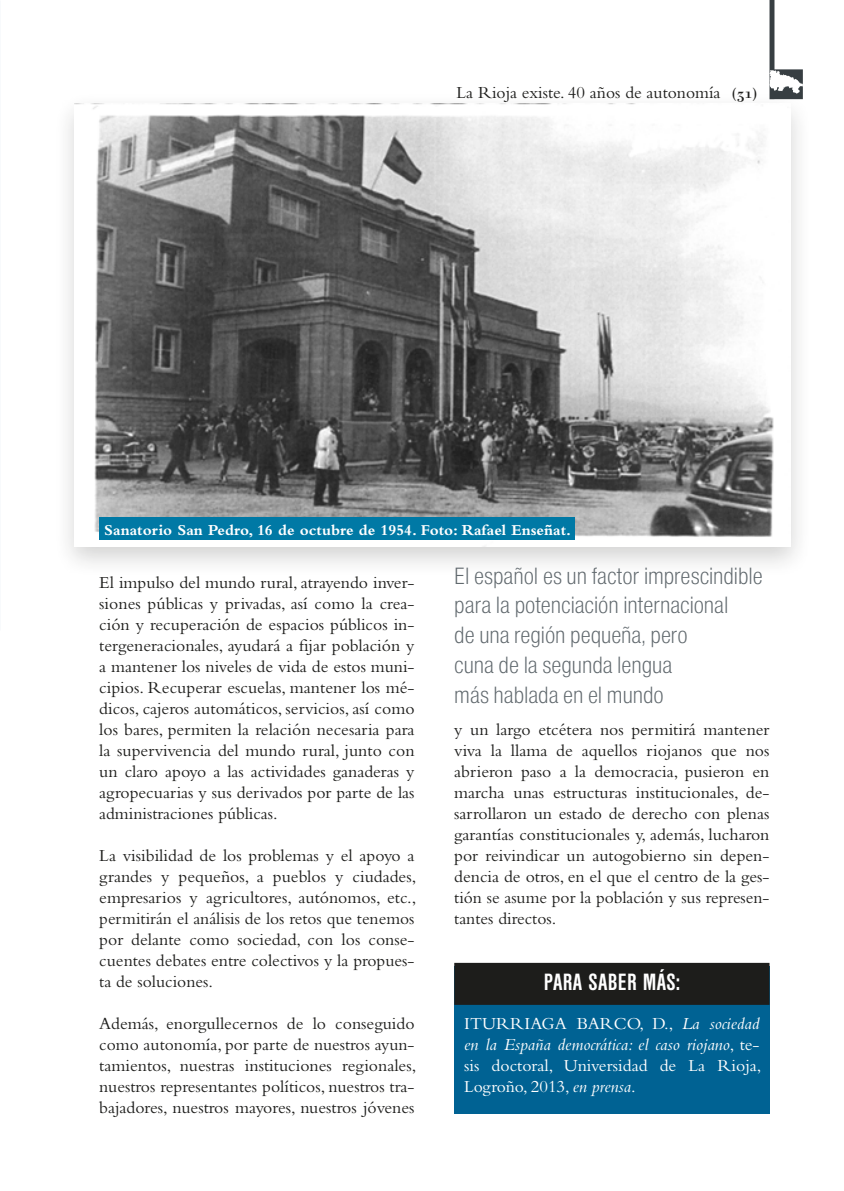
<style>
.page{position:relative;width:844px;height:1191px;background:#fff}
.page>*{position:absolute;margin:0;border:0;box-sizing:border-box;transform-origin:0 0}
.SUMARIO{font:24.5px/29.8px "Nimbus Sans DOT Ligh Cond";letter-spacing:-.005em;color:#61696e}
.PARA_SABER_MÁS{font:700 condensed 24.5px "Nimbus Sans DOT";letter-spacing:.015em;color:#fff}
.TEXTO_NORMAL{font:17.5px/21px "Bembo";color:#1d1d1b;text-align:justify}
.PARA_SABER_MAS_TEXTO{font:17.5px/21px "Bembo";color:#fff;text-align:justify}
.Pie_de_foto{font:700 15.75px "Bembo";color:#fff}
.s1{font-family:"Katrina";font-size:15.75px}
.s2{font-style:italic}
</style>
<div class="page">
<div style="left:53px;top:92px;width:759px;height:486px;background:#1d1d1b;opacity:.2"></div>
<img style="left:75px;top:104px;width:715px;height:442px">
<div style="left:454px;top:966px;width:315px;height:147px;background:#006293"></div>
<div style="left:454px;top:963px;width:315px;height:42px;background:#1d1d1b"></div>
<div style="left:99px;top:517px;width:475px;height:22px;background:#0079a5"></div>
<svg style="left:769px;top:0;width:33px;height:99px"></svg>
<p class="TEXTO_NORMAL" style="left:456px;top:81px;width:302px">La Rioja existe. 40 años de autonomía <span class="s1">(31)</span></p>
<p class="Pie_de_foto" style="left:104px;top:521px;width:468px">Sanatorio San Pedro, 16 de octubre de 1954. Foto: Rafael Enseñat.</p>
<p class="SUMARIO" style="left:454px;top:561px;width:310px">El español es un factor imprescindible para la potenciación internacional<br>de una región pequeña, pero<br>cuna de la segunda lengua<br>más hablada en el mundo</p>
<p class="TEXTO_NORMAL" style="left:99px;top:572px;width:317px">El impulso del mundo rural, atrayendo inver&shy;siones públicas y privadas, así como la crea&shy;ción y recuperación de espacios públicos in&shy;tergeneracionales, ayudará a fijar población y a mantener los niveles de vida de estos muni&shy;cipios. Recuperar escuelas, mantener los mé&shy;dicos, cajeros automáticos, servicios, así como los bares, permiten la relación necesaria para la supervivencia del mundo rural, junto con un claro apoyo a las actividades ganaderas y agropecuarias y sus derivados por parte de las administraciones públicas.</p>
<p class="TEXTO_NORMAL" style="left:99px;top:845px;width:318px">La visibilidad de los problemas y el apoyo a grandes y pequeños, a pueblos y ciudades, empresarios y agricultores, autónomos, etc., permitirán el análisis de los retos que tenemos por delante como sociedad, con los conse&shy;cuentes debates entre colectivos y la propues&shy;ta de soluciones.</p>
<p class="TEXTO_NORMAL" style="left:99px;top:1013px;width:318px">Además, enorgullecernos de lo conseguido como autonomía, por parte de nuestros ayun&shy;tamientos, nuestras instituciones regionales, nuestros representantes políticos, nuestros tra&shy;bajadores, nuestros mayores, nuestros jóvenes</p>
<p class="TEXTO_NORMAL" style="left:454px;top:719px;width:317px">y un largo etcétera nos permitirá mantener viva la llama de aquellos riojanos que nos abrieron paso a la democracia, pusieron en marcha unas estructuras institucionales, de&shy;sarrollaron un estado de derecho con plenas garantías constitucionales y, además, lucharon por reivindicar un autogobierno sin depen&shy;dencia de otros, en el que el centro de la ges&shy;tión se asume por la población y sus represen&shy;tantes directos.</p>
<p class="PARA_SABER_MÁS" style="left:543px;top:968px;width:138px">PARA SABER MÁS:</p>
<p class="PARA_SABER_MAS_TEXTO" style="left:464px;top:1013px;width:298px">ITURRIAGA BARCO, D., <span class="s2">La sociedad en la España democrática: el caso riojano</span>, te&shy;sis doctoral, Universidad de La Rioja, Logroño, 2013, <span class="s2">en prensa</span>.</p>
</div>
